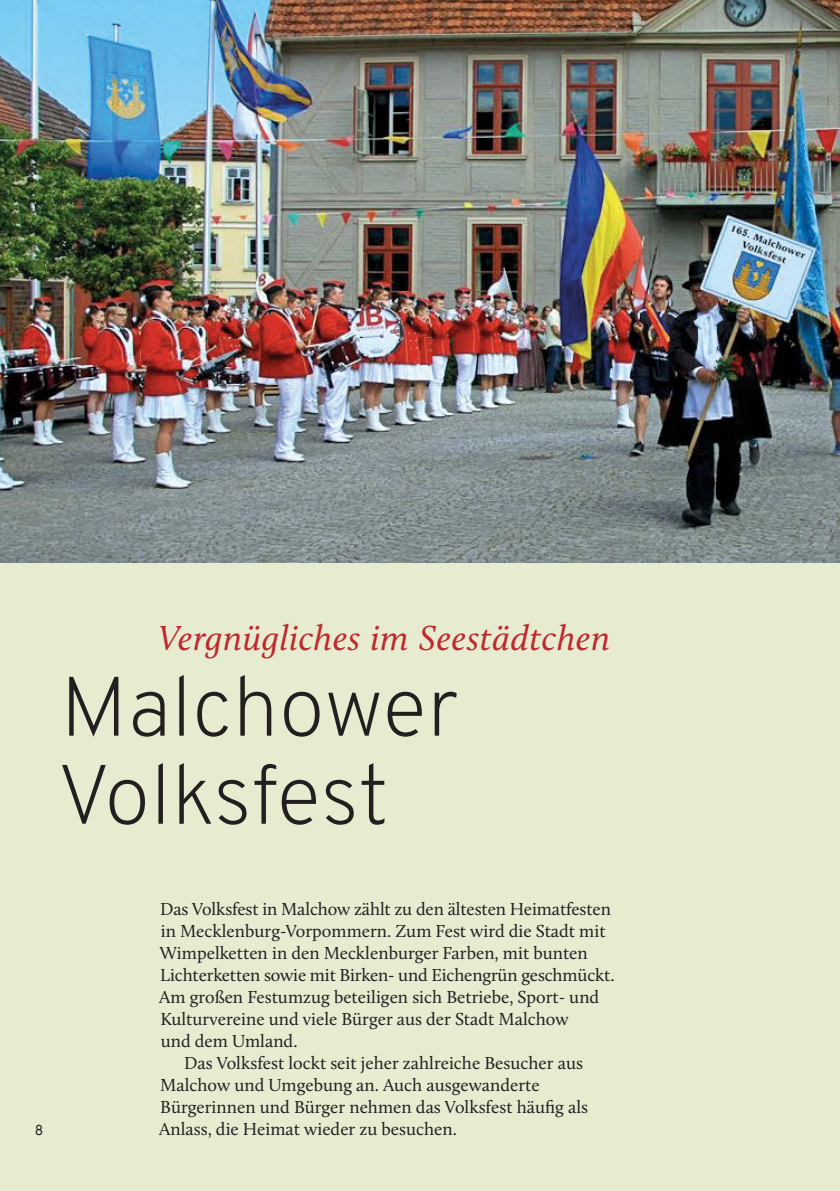
<style>
.page{position:relative;width:840px;height:1191px;background:#fff}
.page>*{position:absolute;margin:0;border:0;box-sizing:border-box;transform-origin:0 0}
.t1{font:200 84px/88px "Overpass";color:#231f20}
.t2{font:italic 36px "Calluna";letter-spacing:.015em;color:#c1282d}
.t3{font:18px "Calluna";color:#231f20}
.t4{font:14px "Overpass";color:#231f20}
</style>
<div class="page">
<div style="left:0;top:0;width:839px;height:1191px;background:#e7ecd1"></div>
<img style="left:0;top:0;width:839px;height:562px">
<h2 class="t2" style="left:158px;top:616px;width:453px">Vergnügliches im Seestädtchen</h2>
<h1 class="t1" style="left:57px;top:663px;width:403px">Malchower<br>Volksfest</h1>
<p class="t4" style="left:35px;top:1120px;width:10px">8</p>
<p class="t3" style="left:160px;top:897px;width:452px">Das Volksfest in Malchow zählt zu den ältesten Heimatfesten</p>
<p class="t3" style="left:161px;top:919px;width:446px">in Mecklenburg-Vorpommern. Zum Fest wird die Stadt mit</p>
<p class="t3" style="left:160px;top:941px;width:429px">Wimpelketten in den Mecklenburger Farben, mit bunten</p>
<p class="t3" style="left:160px;top:963px;width:455px">Lichterketten sowie mit Birken- und Eichengrün geschmückt.</p>
<p class="t3" style="left:159px;top:985px;width:441px">Am großen Festumzug beteiligen sich Betriebe, Sport- und</p>
<p class="t3" style="left:160px;top:1007px;width:409px">Kulturvereine und viele Bürger aus der Stadt Malchow</p>
<p class="t3" style="left:161px;top:1029px;width:138px">und dem Umland.</p>
<p class="t3" style="left:184px;top:1051px;width:400px">Das Volksfest lockt seit jeher zahlreiche Besucher aus</p>
<p class="t3" style="left:160px;top:1073px;width:381px">Malchow und Umgebung an. Auch ausgewanderte</p>
<p class="t3" style="left:160px;top:1095px;width:429px">Bürgerinnen und Bürger nehmen das Volksfest häufig als</p>
<p class="t3" style="left:159px;top:1117px;width:299px">Anlass, die Heimat wieder zu besuchen.</p>
</div>
